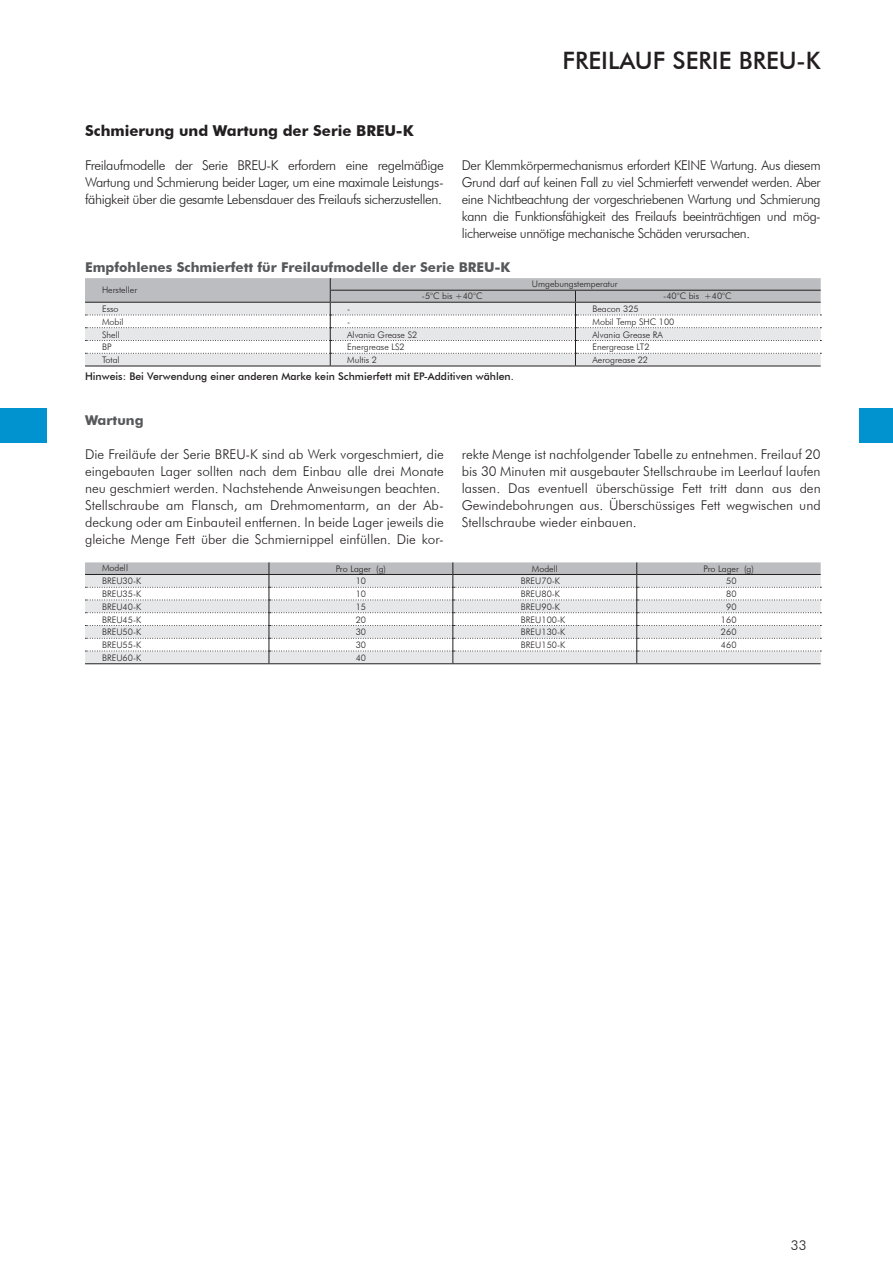
<style>
.page{position:relative;width:893px;height:1263px;background:#fff}
.page>*{position:absolute;margin:0;border:0;box-sizing:border-box;transform-origin:0 0}
.Hoofdstuk___groot{font:500 24px "Futura BT";color:#231f20}
.Tussenkop___alinea{font:700 15px "Futura BT";color:#231f20}
.Platte_tekst{font:300 13.5px/17px "Futura BT";letter-spacing:-.03em;color:#231f20;text-align:justify}
.Platte_tekst-2{font:300 13.5px/17px "Futura BT";color:#231f20}
.Tussenkop{font:700 13.5px "Futura BT";color:#57585a}
.Tabel___note{font:500 10.5px "Futura BT";color:#231f20}
.Tabel___platte_tekst{font:300 9px "Futura BT";color:#231f20}
</style>
<div class="page">
<div style="left:859px;top:408px;width:34px;height:34px;background:#0093d0"></div>
<div style="left:0;top:408px;width:47px;height:34px;background:#0093d0"></div>
<hr style="left:85px;top:366px;width:245px;height:1px;background:#231f20">
<hr style="left:330px;top:366px;width:245px;height:1px;background:#231f20">
<hr style="left:575px;top:366px;width:246px;height:1px;background:#231f20">
<svg style="left:85px;top:278px;width:736px;height:88px"></svg>
<hr style="left:85px;top:663px;width:184px;height:1px;background:#231f20">
<hr style="left:269px;top:663px;width:184px;height:1px;background:#231f20">
<hr style="left:453px;top:663px;width:184px;height:1px;background:#231f20">
<hr style="left:637px;top:663px;width:184px;height:1px;background:#231f20">
<svg style="left:85px;top:562px;width:736px;height:101px"></svg>
<p class="Hoofdstuk___groot" style="left:562px;top:46px;width:260px">FREILAUF SERIE BREU-K</p>
<p class="Tussenkop___alinea" style="left:85px;top:122px;width:330px">Schmierung und Wartung der Serie BREU-K</p>
<p class="Platte_tekst" style="left:85px;top:157px;width:360px">Freilaufmodelle der Serie BREU-K erfordern eine regelmäßige Wartung und Schmierung beider Lager, um eine maximale Leistungs&shy;fähigkeit über die gesamte Lebensdauer des Freilaufs sicherzustellen.</p>
<p class="Platte_tekst" style="left:462px;top:157px;width:360px;text-align:left">Der Klemmkörpermechanismus erfordert KEINE Wartung. Aus diesem Grund darf auf keinen Fall zu viel Schmierfett verwendet werden. Aber eine Nichtbeachtung der vorgeschriebenen Wartung und Schmierung kann die Funktionsfähigkeit des Freilaufs beeinträchtigen und mög&shy;licherweise unnötige mechanische Schäden verursachen.</p>
<p class="Tussenkop" style="left:85px;top:259px;width:427px">Empfohlenes Schmierfett für Freilaufmodelle der Serie BREU-K</p>
<p class="Tabel___platte_tekst" style="left:102px;top:284px;width:37px">Hersteller</p>
<p class="Tabel___platte_tekst" style="left:532px;top:278px;width:87px">Umgebungstemperatur</p>
<p class="Tabel___platte_tekst" style="left:422px;top:290px;width:62px">-5°C bis +40°C</p>
<p class="Tabel___platte_tekst" style="left:663px;top:290px;width:70px">-40°C bis +40°C</p>
<p class="Tabel___platte_tekst" style="left:102px;top:303px;width:18px">Esso</p>
<p class="Tabel___platte_tekst" style="left:347px;top:303px;width:5px">-</p>
<p class="Tabel___platte_tekst" style="left:592px;top:303px;width:48px">Beacon 325</p>
<p class="Tabel___platte_tekst" style="left:102px;top:316px;width:23px">Mobil</p>
<p class="Tabel___platte_tekst" style="left:347px;top:316px;width:5px">-</p>
<p class="Tabel___platte_tekst" style="left:592px;top:316px;width:83px">Mobil Temp SHC 100</p>
<p class="Tabel___platte_tekst" style="left:102px;top:329px;width:19px">Shell</p>
<p class="Tabel___platte_tekst" style="left:347px;top:329px;width:72px">Alvania Grease S2</p>
<p class="Tabel___platte_tekst" style="left:592px;top:329px;width:72px">Alvania Grease RA</p>
<p class="Tabel___platte_tekst" style="left:102px;top:342px;width:11px">BP</p>
<p class="Tabel___platte_tekst" style="left:347px;top:342px;width:59px">Energrease LS2</p>
<p class="Tabel___platte_tekst" style="left:592px;top:342px;width:59px">Energrease LT2</p>
<p class="Tabel___platte_tekst" style="left:102px;top:354px;width:19px">Total</p>
<p class="Tabel___platte_tekst" style="left:347px;top:354px;width:31px">Multis 2</p>
<p class="Tabel___platte_tekst" style="left:592px;top:354px;width:57px">Aerogrease 22</p>
<p class="Tabel___note" style="left:85px;top:370px;width:430px">Hinweis: Bei Verwendung einer anderen Marke kein Schmierfett mit EP-Additiven wählen.</p>
<p class="Tussenkop" style="left:85px;top:412px;width:60px">Wartung</p>
<p class="Platte_tekst" style="left:85px;top:446px;width:360px">Die Freiläufe der Serie BREU-K sind ab Werk vorgeschmiert, die eingebauten Lager sollten nach dem Einbau alle drei Monate neu geschmiert werden. Nachstehende Anweisungen beachten.</p>
<p class="Platte_tekst-2" style="left:85px;top:497px;width:360px">Stellschraube am Flansch, am Drehmomentarm, an der Ab&shy;deckung oder am Einbauteil entfernen. In beide Lager jeweils die gleiche Menge Fett über die Schmiernippel einfüllen. Die kor-</p>
<p class="Platte_tekst" style="left:462px;top:446px;width:360px">rekte Menge ist nachfolgender Tabelle zu entnehmen. Freilauf 20 bis 30 Minuten mit ausgebauter Stellschraube im Leerlauf laufen lassen. Das eventuell überschüssige Fett tritt dann aus den Gewindebohrungen aus. Überschüssiges Fett wegwischen und Stellschraube wieder einbauen.</p>
<p class="Tabel___platte_tekst" style="left:102px;top:563px;width:28px">Modell</p>
<p class="Tabel___platte_tekst" style="left:336px;top:563px;width:52px">Pro Lager (g)</p>
<p class="Tabel___platte_tekst" style="left:532px;top:563px;width:28px">Modell</p>
<p class="Tabel___platte_tekst" style="left:704px;top:563px;width:52px">Pro Lager (g)</p>
<p class="Tabel___platte_tekst" style="left:102px;top:576px;width:41px">BREU30-K</p>
<p class="Tabel___platte_tekst" style="left:356px;top:576px;width:12px">10</p>
<p class="Tabel___platte_tekst" style="left:521px;top:576px;width:41px">BREU70-K</p>
<p class="Tabel___platte_tekst" style="left:726px;top:576px;width:12px">50</p>
<p class="Tabel___platte_tekst" style="left:102px;top:588px;width:41px">BREU35-K</p>
<p class="Tabel___platte_tekst" style="left:356px;top:588px;width:12px">10</p>
<p class="Tabel___platte_tekst" style="left:521px;top:588px;width:41px">BREU80-K</p>
<p class="Tabel___platte_tekst" style="left:726px;top:588px;width:12px">80</p>
<p class="Tabel___platte_tekst" style="left:102px;top:601px;width:41px">BREU40-K</p>
<p class="Tabel___platte_tekst" style="left:356px;top:601px;width:12px">15</p>
<p class="Tabel___platte_tekst" style="left:521px;top:601px;width:41px">BREU90-K</p>
<p class="Tabel___platte_tekst" style="left:726px;top:601px;width:12px">90</p>
<p class="Tabel___platte_tekst" style="left:102px;top:614px;width:41px">BREU45-K</p>
<p class="Tabel___platte_tekst" style="left:356px;top:614px;width:12px">20</p>
<p class="Tabel___platte_tekst" style="left:521px;top:614px;width:46px">BREU100-K</p>
<p class="Tabel___platte_tekst" style="left:721px;top:614px;width:17px">160</p>
<p class="Tabel___platte_tekst" style="left:102px;top:627px;width:41px">BREU50-K</p>
<p class="Tabel___platte_tekst" style="left:356px;top:627px;width:12px">30</p>
<p class="Tabel___platte_tekst" style="left:521px;top:627px;width:46px">BREU130-K</p>
<p class="Tabel___platte_tekst" style="left:721px;top:627px;width:17px">260</p>
<p class="Tabel___platte_tekst" style="left:102px;top:639px;width:41px">BREU55-K</p>
<p class="Tabel___platte_tekst" style="left:356px;top:639px;width:12px">30</p>
<p class="Tabel___platte_tekst" style="left:521px;top:639px;width:46px">BREU150-K</p>
<p class="Tabel___platte_tekst" style="left:721px;top:639px;width:17px">460</p>
<p class="Tabel___platte_tekst" style="left:102px;top:652px;width:41px">BREU60-K</p>
<p class="Tabel___platte_tekst" style="left:356px;top:652px;width:12px">40</p>
<p class="Platte_tekst" style="left:791px;top:1236px;width:17px">33</p>
</div>
